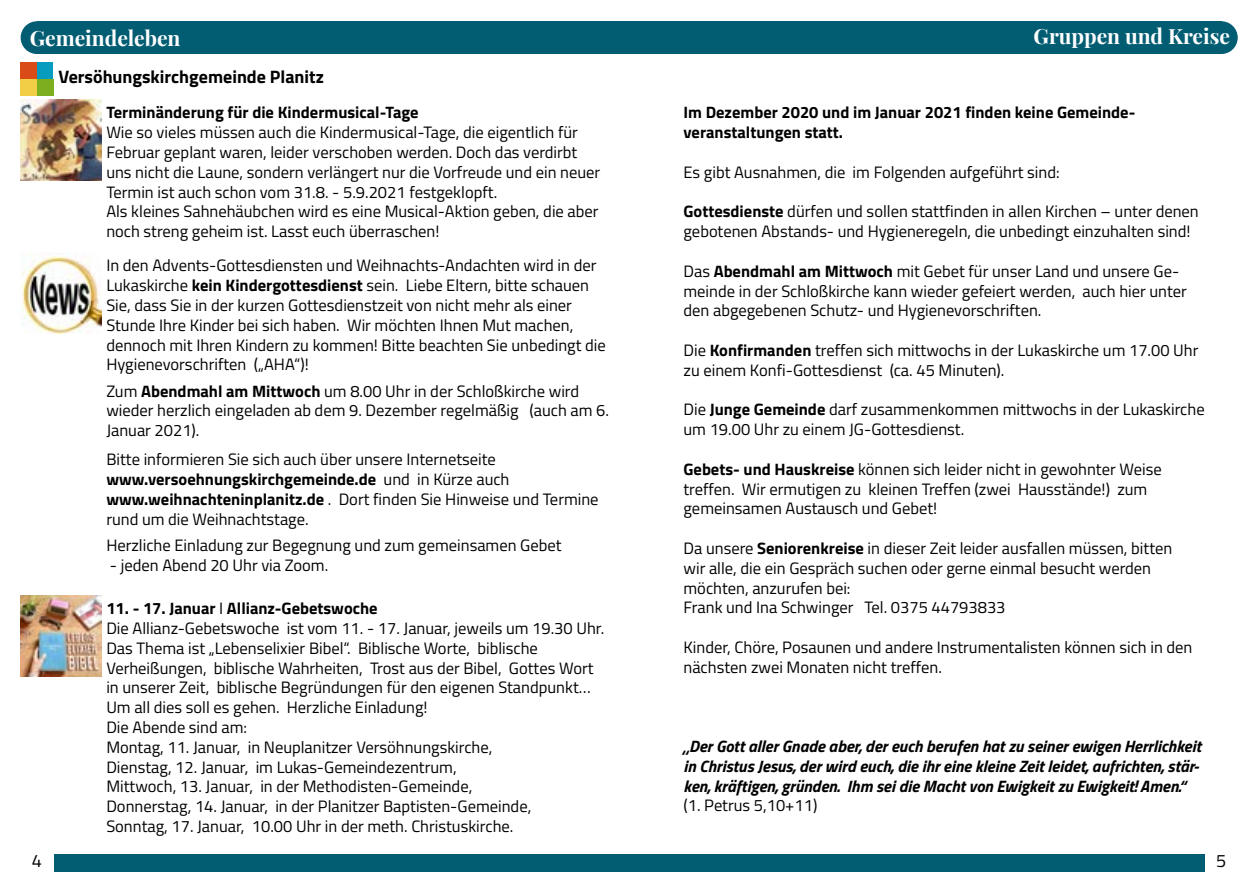
<style>
.page{position:relative;width:1259px;height:893px;background:#fff}
.page>*{position:absolute;margin:0;border:0;box-sizing:border-box;transform-origin:0 0}
.t1{font:700 21px "Playfair Display";color:#fff}
.t2{font:700 18px "Titillium Web";color:#000}
.t3{font:18px "Titillium Web";color:#000}
.t4{font:16.5px/19.8px "Titillium Web";color:#000}
.t5{font:italic 700 16.5px/19.8px "Titillium Web";color:#000;text-align:justify}
.t6{font:700 16.5px/19.8px "Titillium Web";color:#000}
.s1{font-weight:700}
</style>
<div class="page">
<div style="left:21px;top:21px;width:32px;height:33px;background:#025d72;border-radius:50%"></div>
<div style="left:37px;top:21px;width:1184px;height:33px;background:#025d72"></div>
<div style="left:54px;top:855px;width:1151px;height:17px;background:#025d72"></div>
<div style="left:37px;top:63px;width:16px;height:16px;background:#069cbf"></div>
<div style="left:21px;top:63px;width:16px;height:16px;background:#d94c18"></div>
<div style="left:21px;top:79px;width:16px;height:16px;background:#f2ce47"></div>
<div style="left:37px;top:79px;width:16px;height:16px;background:#7caf1f"></div>
<div style="left:1205px;top:21px;width:32px;height:33px;background:#025d72;border-radius:50%"></div>
<img style="left:21px;top:100px;width:80px;height:80px">
<img style="left:21px;top:253px;width:80px;height:80px">
<img style="left:21px;top:595px;width:80px;height:81px">
<p class="t1" style="left:30px;top:23px;width:152px">Gemeindeleben</p>
<p class="t2" style="left:58px;top:63px;width:267px">Versöhungskirchgemeinde Planitz</p>
<p class="t6" style="left:106px;top:102px;width:314px">Terminänderung für die Kindermusical-Tage</p>
<p class="t4" style="left:106px;top:122px;width:495px">Wie so vieles müssen auch die Kindermusical-Tage, die eigentlich für Februar geplant waren, leider verschoben werden. Doch das verdirbt uns nicht die Laune, sondern verlängert nur die Vorfreude und ein neuer Termin ist auch schon vom 31.8. - 5.9.2021 festgeklopft.<br>Als kleines Sahnehäubchen wird es eine Musical-Aktion geben, die aber noch streng geheim ist. Lasst euch überraschen!</p>
<p class="t4" style="left:106px;top:255px;width:501px">In den Advents-Gottesdiensten und Weihnachts-Andachten wird in der Lukaskirche <span class="s1">kein Kindergottesdienst</span> sein. Liebe Eltern, bitte schauen Sie, dass Sie in der kurzen Gottesdienstzeit von nicht mehr als einer Stunde Ihre Kinder bei sich haben. Wir möchten Ihnen Mut machen, dennoch mit Ihren Kindern zu kommen! Bitte beachten Sie unbedingt die Hygienevorschriften („AHA“)!</p>
<p class="t4" style="left:106px;top:381px;width:504px">Zum <span class="s1">Abendmahl am Mittwoch</span> um 8.00 Uhr in der Schloßkirche wird wieder herzlich eingeladen ab dem 9. Dezember regelmäßig (auch am 6.<br>Januar 2021).</p>
<p class="t4" style="left:106px;top:449px;width:494px">Bitte informieren Sie sich auch über unsere Internetseite <span class="s1">www.versoehnungskirchgemeinde.de</span> und in Kürze auch <span class="s1">www.weihnachteninplanitz.de</span> . Dort finden Sie Hinweise und Termine rund um die Weihnachtstage.</p>
<p class="t4" style="left:106px;top:535px;width:457px">Herzliche Einladung zur Begegnung und zum gemeinsamen Gebet</p>
<p class="t4" style="left:110px;top:555px;width:220px">- jeden Abend 20 Uhr via Zoom.</p>
<p class="t4" style="left:106px;top:598px;width:499px"><span class="s1">11. - 17. Januar</span> I <span class="s1">Allianz-Gebetswoche<br></span>Die Allianz-Gebetswoche ist vom 11. - 17. Januar, jeweils um 19.30 Uhr.<br>Das Thema ist „Lebenselixier Bibel“. Biblische Worte, biblische Verheißungen, biblische Wahrheiten, Trost aus der Bibel, Gottes Wort in unserer Zeit, biblische Begründungen für den eigenen Standpunkt… Um all dies soll es gehen. Herzliche Einladung!<br>Die Abende sind am:<br>Montag, 11. Januar, in Neuplanitzer Versöhnungskirche,<br>Dienstag, 12. Januar, im Lukas-Gemeindezentrum,<br>Mittwoch, 13. Januar, in der Methodisten-Gemeinde,<br>Donnerstag, 14. Januar, in der Planitzer Baptisten-Gemeinde,<br>Sonntag, 17. Januar, 10.00 Uhr in der meth. Christuskirche.</p>
<p class="t1" style="left:1033px;top:21px;width:198px">Gruppen und Kreise</p>
<p class="t6" style="left:683px;top:102px;width:453px">Im Dezember 2020 und im Januar 2021 finden keine Gemeinde&shy;veranstaltungen statt.</p>
<p class="t4" style="left:683px;top:162px;width:378px">Es gibt Ausnahmen, die im Folgenden aufgeführt sind:</p>
<p class="t4" style="left:683px;top:201px;width:517px"><span class="s1">Gottesdienste</span> dürfen und sollen stattfinden in allen Kirchen – unter denen gebotenen Abstands- und Hygieneregeln, die unbedingt einzuhalten sind!</p>
<p class="t4" style="left:683px;top:261px;width:505px">Das <span class="s1">Abendmahl am Mittwoch</span> mit Gebet für unser Land und unsere Ge&shy;meinde in der Schloßkirche kann wieder gefeiert werden, auch hier unter den abgegebenen Schutz- und Hygienevorschriften.</p>
<p class="t4" style="left:683px;top:340px;width:516px">Die <span class="s1">Konfirmanden</span> treffen sich mittwochs in der Lukaskirche um 17.00 Uhr zu einem Konfi-Gottesdienst (ca. 45 Minuten).</p>
<p class="t4" style="left:683px;top:399px;width:523px">Die <span class="s1">Junge Gemeinde</span> darf zusammenkommen mittwochs in der Lukaskirche um 19.00 Uhr zu einem JG-Gottesdienst.</p>
<p class="t4" style="left:683px;top:459px;width:480px"><span class="s1">Gebets- und Hauskreise</span> können sich leider nicht in gewohnter Weise treffen. Wir ermutigen zu kleinen Treffen (zwei Hausstände!) zum gemeinsamen Austausch und Gebet!</p>
<p class="t4" style="left:683px;top:538px;width:490px">Da unsere <span class="s1">Seniorenkreise</span> in dieser Zeit leider ausfallen müssen, bitten wir alle, die ein Gespräch suchen oder gerne einmal besucht werden möchten, anzurufen bei:<br>Frank und Ina Schwinger Tel. 0375 44793833</p>
<p class="t4" style="left:683px;top:637px;width:510px">Kinder, Chöre, Posaunen und andere Instrumentalisten können sich in den nächsten zwei Monaten nicht treffen.</p>
<p class="t5" style="left:683px;top:736px;width:519px">„Der Gott aller Gnade aber, der euch berufen hat zu seiner ewigen Herrlichkeit in Christus Jesus, der wird euch, die ihr eine kleine Zeit leidet, aufrichten, stär&shy;ken, kräftigen, gründen. Ihm sei die Macht von Ewigkeit zu Ewigkeit! Amen.“</p>
<p class="t4" style="left:683px;top:795px;width:135px">(1. Petrus 5,10+11)</p>
<p class="t3" style="left:32px;top:846px;width:12px">4</p>
<p class="t3" style="left:1216px;top:846px;width:12px">5</p>
</div>
